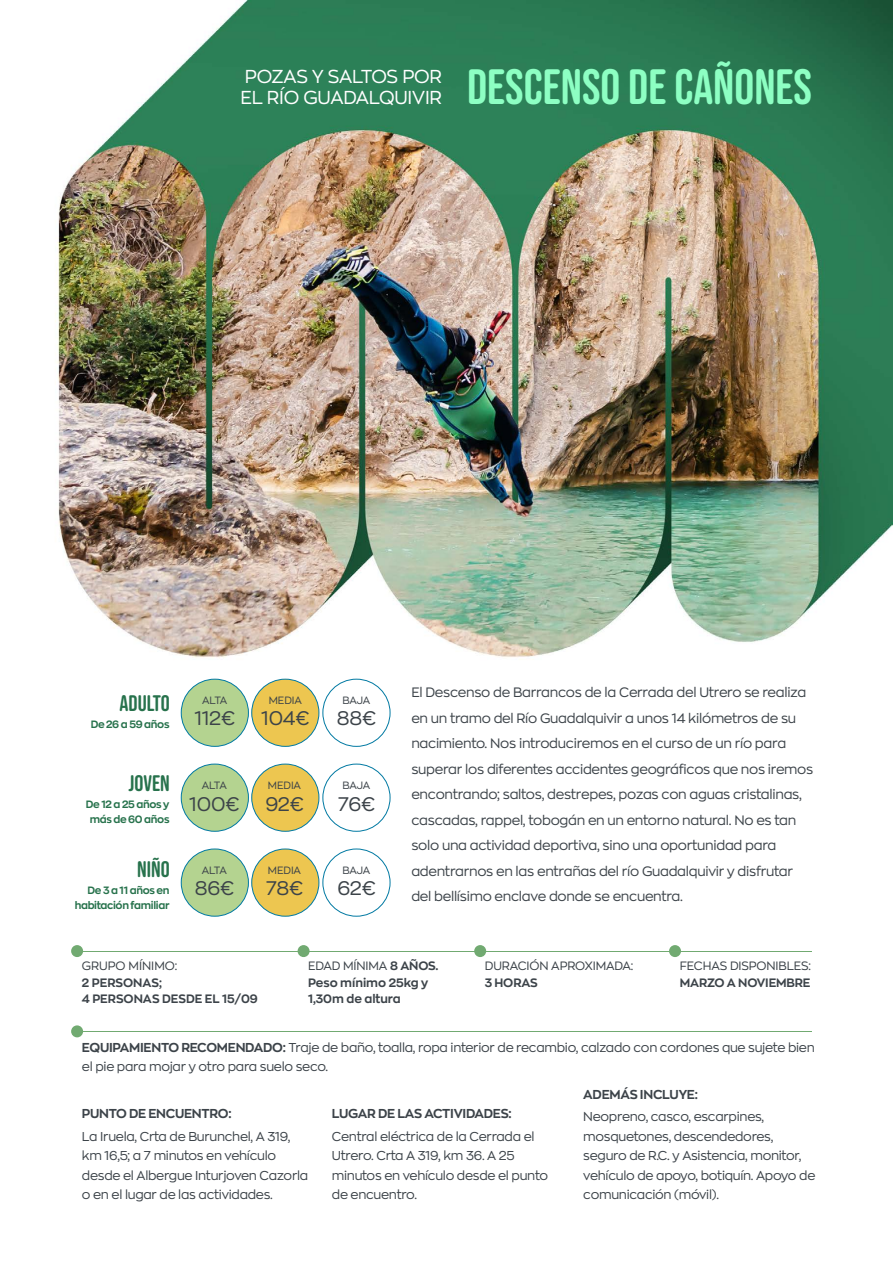
<style>
.page{position:relative;width:893px;height:1263px;background:#fff}
.page>*{position:absolute;margin:0;border:0;box-sizing:border-box;transform-origin:0 0}
.t1{font:49.65px "Bebas Neue Rounded";color:#8dffc3}
.t2{font:22.5px "Bebas Neue Rounded";color:#27724c}
.t3{font:19.5px "Zona Pro";letter-spacing:-.01em;color:#3c4349}
.t4{font:18.6px/21px "Zona Pro";letter-spacing:-.01em;color:#fff}
.t5{font:13.5px/25.5px "Zona Pro";letter-spacing:-.02em;color:#3c4349}
.t6{font:12.75px/19.5px "Zona Pro";letter-spacing:-.02em;color:#3c4349}
.t7{font:700 12.75px "Zona Pro";letter-spacing:-.02em;color:#3c4349}
.t8{font:700 12px/16.5px "Zona Pro";color:#3c4349}
.t9{font:12px "Zona Pro";letter-spacing:-.01em;color:#3c4349}
.t10{font:700 10.5px/15px "Zona Pro";letter-spacing:-.03em;color:#27724c;text-align:center}
.t11{font:10.5px "Zona Pro";letter-spacing:-.01em;color:#3c4349}
.s1{font-weight:400}
.s2{font-weight:700}
</style>
<div class="page">
<img style="left:55px;top:0;width:838px;height:658px">
<div style="left:181px;top:679px;width:67px;height:67px;background:#b4d390;border-radius:50%"></div>
<div style="left:181px;top:679px;width:68px;height:67px;border:1px solid #0079a2;border-radius:50%"></div>
<div style="left:252px;top:679px;width:67px;height:67px;background:#edc650;border-radius:50%"></div>
<div style="left:252px;top:679px;width:67px;height:67px;border:1px solid #0079a2;border-radius:50%"></div>
<div style="left:323px;top:679px;width:67px;height:67px;border:1px solid #0079a2;border-radius:50%"></div>
<div style="left:181px;top:764px;width:67px;height:67px;background:#b4d390;border-radius:50%"></div>
<div style="left:181px;top:764px;width:68px;height:67px;border:1px solid #0079a2;border-radius:50%"></div>
<div style="left:252px;top:764px;width:67px;height:67px;background:#edc650;border-radius:50%"></div>
<div style="left:252px;top:764px;width:67px;height:67px;border:1px solid #0079a2;border-radius:50%"></div>
<div style="left:323px;top:764px;width:67px;height:67px;border:1px solid #0079a2;border-radius:50%"></div>
<div style="left:181px;top:849px;width:67px;height:67px;background:#b4d390;border-radius:50%"></div>
<div style="left:181px;top:849px;width:68px;height:67px;border:1px solid #0079a2;border-radius:50%"></div>
<div style="left:252px;top:849px;width:67px;height:67px;background:#edc650;border-radius:50%"></div>
<div style="left:252px;top:849px;width:67px;height:67px;border:1px solid #0079a2;border-radius:50%"></div>
<div style="left:323px;top:849px;width:67px;height:67px;border:1px solid #0079a2;border-radius:50%"></div>
<hr style="left:83px;top:951px;width:728px;height:1px;background:#71aa71">
<hr style="left:83px;top:1031px;width:728px;height:1px;background:#71aa71">
<div style="left:71px;top:945px;width:12px;height:12px;background:#71aa71;border-radius:50%"></div>
<div style="left:298px;top:945px;width:12px;height:12px;background:#71aa71;border-radius:50%"></div>
<div style="left:474px;top:945px;width:12px;height:12px;background:#71aa71;border-radius:50%"></div>
<div style="left:669px;top:945px;width:12px;height:12px;background:#71aa71;border-radius:50%"></div>
<div style="left:71px;top:1025px;width:12px;height:12px;background:#71aa71;border-radius:50%"></div>
<h3 class="t4" style="left:240px;top:65px;width:203px">POZAS Y SALTOS POR<br>EL RÍO GUADALQUIVIR</h3>
<h1 class="t1" style="left:467px;top:59px;width:347px">DESCENSO DE CAÑONES</h1>
<h2 class="t2" style="left:120px;top:691px;width:52px">ADULTO</h2>
<p class="t10" style="left:91px;top:716px;width:80px">De 26 a 59 años</p>
<h2 class="t2" style="left:129px;top:770px;width:43px">JOVEN</h2>
<p class="t10" style="left:86px;top:796px;width:85px">De 12 a 25 años y más de 60 años</p>
<h2 class="t2" style="left:137px;top:856px;width:34px">NIÑO</h2>
<p class="t10" style="left:75px;top:883px;width:96px;text-align:right">De 3 a 11 años en habitación familiar</p>
<p class="t11" style="left:202px;top:693px;width:27px">ALTA</p>
<p class="t11" style="left:269px;top:693px;width:35px">MEDIA</p>
<p class="t11" style="left:343px;top:693px;width:29px">BAJA</p>
<h3 class="t3" style="left:195px;top:706px;width:42px">112€</h3>
<h3 class="t3" style="left:261px;top:706px;width:49px">104€</h3>
<h3 class="t3" style="left:337px;top:706px;width:40px">88€</h3>
<p class="t11" style="left:202px;top:778px;width:27px">ALTA</p>
<p class="t11" style="left:268px;top:778px;width:35px">MEDIA</p>
<p class="t11" style="left:343px;top:778px;width:29px">BAJA</p>
<h3 class="t3" style="left:190px;top:791px;width:51px">100€</h3>
<h3 class="t3" style="left:265px;top:791px;width:40px">92€</h3>
<h3 class="t3" style="left:338px;top:791px;width:38px">76€</h3>
<p class="t11" style="left:202px;top:863px;width:27px">ALTA</p>
<p class="t11" style="left:268px;top:863px;width:35px">MEDIA</p>
<p class="t11" style="left:343px;top:863px;width:29px">BAJA</p>
<h3 class="t3" style="left:195px;top:876px;width:41px">86€</h3>
<h3 class="t3" style="left:266px;top:876px;width:38px">78€</h3>
<h3 class="t3" style="left:337px;top:876px;width:40px">62€</h3>
<p class="t5" style="left:411px;top:679px;width:403px">El Descenso de Barrancos de la Cerrada del Utrero se realiza en un tramo del Río Guadalquivir a unos 14 kilómetros de su nacimiento. Nos introduciremos en el curso de un río para superar los diferentes accidentes geográficos que nos iremos encontrando; saltos, destrepes, pozas con aguas cristalinas, cascadas, rappel, tobogán en un entorno natural. No es tan solo una actividad deportiva, sino una oportunidad para adentrarnos en las entrañas del río Guadalquivir y disfrutar del bellísimo enclave donde se encuentra.</p>
<p class="t9" style="left:82px;top:958px;width:97px">GRUPO MÍNIMO:</p>
<p class="t8" style="left:82px;top:974px;width:177px">2 PERSONAS;<br>4 PERSONAS DESDE EL 15/09</p>
<p class="t8" style="left:308px;top:957px;width:132px"><span class="s1">EDAD MÍNIMA</span> 8 AÑOS.<br>Peso mínimo 25kg y<br>1,30m de altura</p>
<p class="t9" style="left:485px;top:958px;width:150px">DURACIÓN APROXIMADA:</p>
<p class="t8" style="left:485px;top:974px;width:55px">3 HORAS</p>
<p class="t9" style="left:680px;top:958px;width:133px">FECHAS DISPONIBLES:</p>
<p class="t8" style="left:680px;top:974px;width:132px">MARZO A NOVIEMBRE</p>
<p class="t6" style="left:82px;top:1037px;width:734px"><span class="s2">EQUIPAMIENTO RECOMENDADO:</span> Traje de baño, toalla, ropa interior de recambio, calzado con cordones que sujete bien el pie para mojar y otro para suelo seco.</p>
<p class="t7" style="left:82px;top:1105px;width:151px">PUNTO DE ENCUENTRO:</p>
<p class="t6" style="left:82px;top:1126px;width:228px">La Iruela, Crta de Burunchel, A 319, km 16,5; a 7 minutos en vehículo desde el Albergue Inturjoven Cazorla o en el lugar de las actividades.</p>
<p class="t7" style="left:332px;top:1105px;width:181px">LUGAR DE LAS ACTIVIDADES:</p>
<p class="t6" style="left:332px;top:1126px;width:218px">Central eléctrica de la Cerrada el<br>Utrero. Crta A 319, km 36. A 25 minutos en vehículo desde el punto de encuentro.</p>
<p class="t7" style="left:583px;top:1085px;width:116px">ADEMÁS INCLUYE:</p>
<p class="t6" style="left:583px;top:1106px;width:234px">Neopreno, casco, escarpines, mosquetones, descendedores, seguro de R.C. y Asistencia, monitor, vehículo de apoyo, botiquín. Apoyo de comunicación (móvil).</p>
</div>
